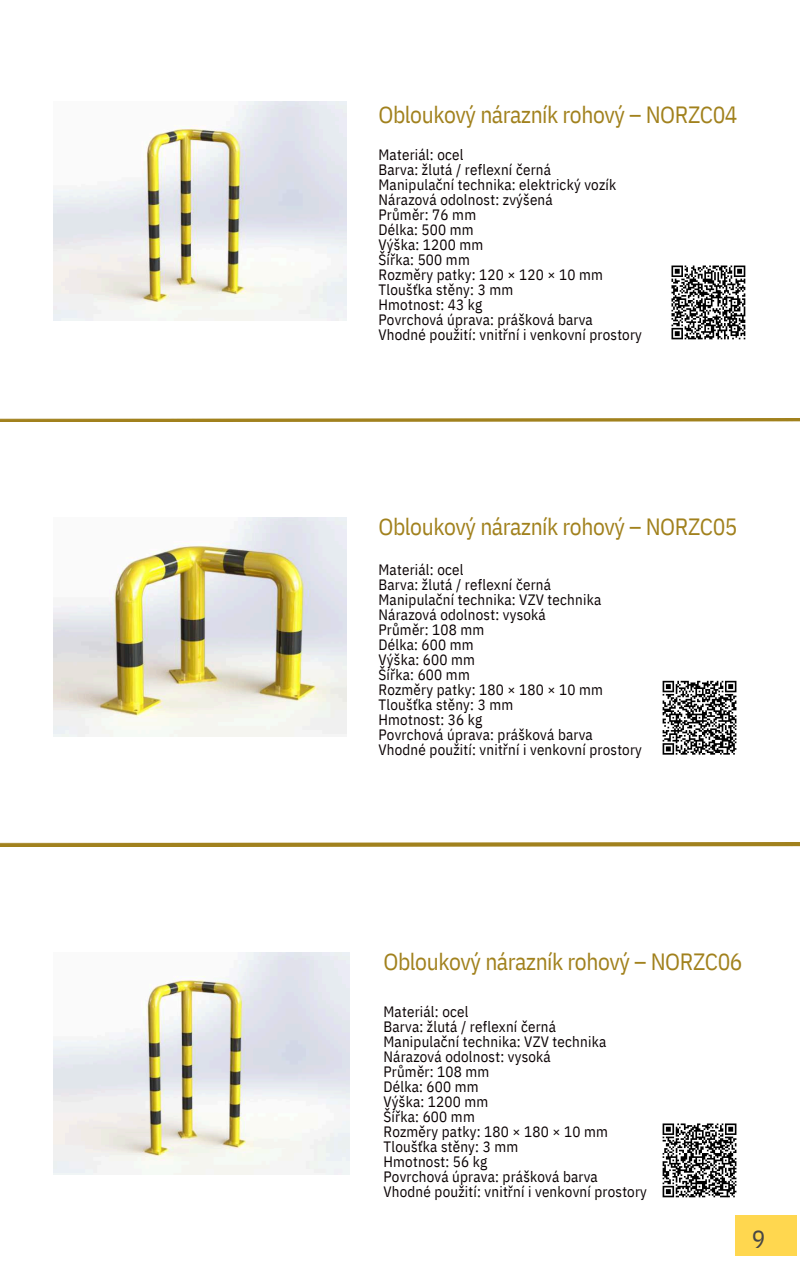
<style>
.page{position:relative;width:800px;height:1280px;background:#fff}
.page>*{position:absolute;margin:0;border:0;box-sizing:border-box;transform-origin:0 0}
.t1{font:25px "IBM Plex Sans Cond";color:#474645}
.t2{font:23.5px "IBM Plex Sans Cond";letter-spacing:-.02em;color:#a1811d}
.t3{font:15px/15px "IBM Plex Sans Cond";letter-spacing:.015em;color:#0a0203}
</style>
<div class="page">
<hr style="left:0;top:843px;width:800px;height:3px;background:#a1811d">
<img style="left:0;top:418px;width:800px;height:3px">
<img style="left:54px;top:101px;width:292px;height:219px">
<img style="left:54px;top:518px;width:292px;height:219px">
<img style="left:54px;top:952px;width:296px;height:222px">
<div style="left:735px;top:1215px;width:61px;height:41px;background:#ffd74f"></div>
<svg style="left:671px;top:265px;width:75px;height:75px"></svg>
<svg style="left:662px;top:680px;width:75px;height:75px"></svg>
<svg style="left:662px;top:1123px;width:75px;height:75px"></svg>
<h2 class="t2" style="left:378px;top:99px;width:361px">Obloukový nárazník rohový – NORZC04</h2>
<p class="t3" style="left:378px;top:146px;width:265px">Materiál: ocel<br>Barva: žlutá / reflexní černá<br>Manipulační technika: elektrický vozík<br>Nárazová odolnost: zvýšená<br>Průměr: 76 mm<br>Délka: 500 mm<br>Výška: 1200 mm<br>Šířka: 500 mm<br>Rozměry patky: 120 × 120 × 10 mm<br>Tloušťka stěny: 3 mm<br>Hmotnost: 43 kg<br>Povrchová úprava: prášková barva<br>Vhodné použití: vnitřní i venkovní prostory</p>
<p class="t2" style="left:378px;top:510px;width:361px">Obloukový nárazník rohový – NORZC05</p>
<p class="t3" style="left:378px;top:561px;width:265px">Materiál: ocel<br>Barva: žlutá / reflexní černá<br>Manipulační technika: VZV technika<br>Nárazová odolnost: vysoká<br>Průměr: 108 mm<br>Délka: 600 mm<br>Výška: 600 mm<br>Šířka: 600 mm<br>Rozměry patky: 180 × 180 × 10 mm<br>Tloušťka stěny: 3 mm<br>Hmotnost: 36 kg<br>Povrchová úprava: prášková barva<br>Vhodné použití: vnitřní i venkovní prostory</p>
<p class="t2" style="left:383px;top:946px;width:361px">Obloukový nárazník rohový – NORZC06</p>
<p class="t3" style="left:383px;top:1004px;width:265px">Materiál: ocel<br>Barva: žlutá / reflexní černá<br>Manipulační technika: VZV technika<br>Nárazová odolnost: vysoká<br>Průměr: 108 mm<br>Délka: 600 mm<br>Výška: 1200 mm<br>Šířka: 600 mm<br>Rozměry patky: 180 × 180 × 10 mm<br>Tloušťka stěny: 3 mm<br>Hmotnost: 56 kg<br>Povrchová úprava: prášková barva<br>Vhodné použití: vnitřní i venkovní prostory</p>
<h1 class="t1" style="left:752px;top:1222px;width:15px">9</h1>
</div>
